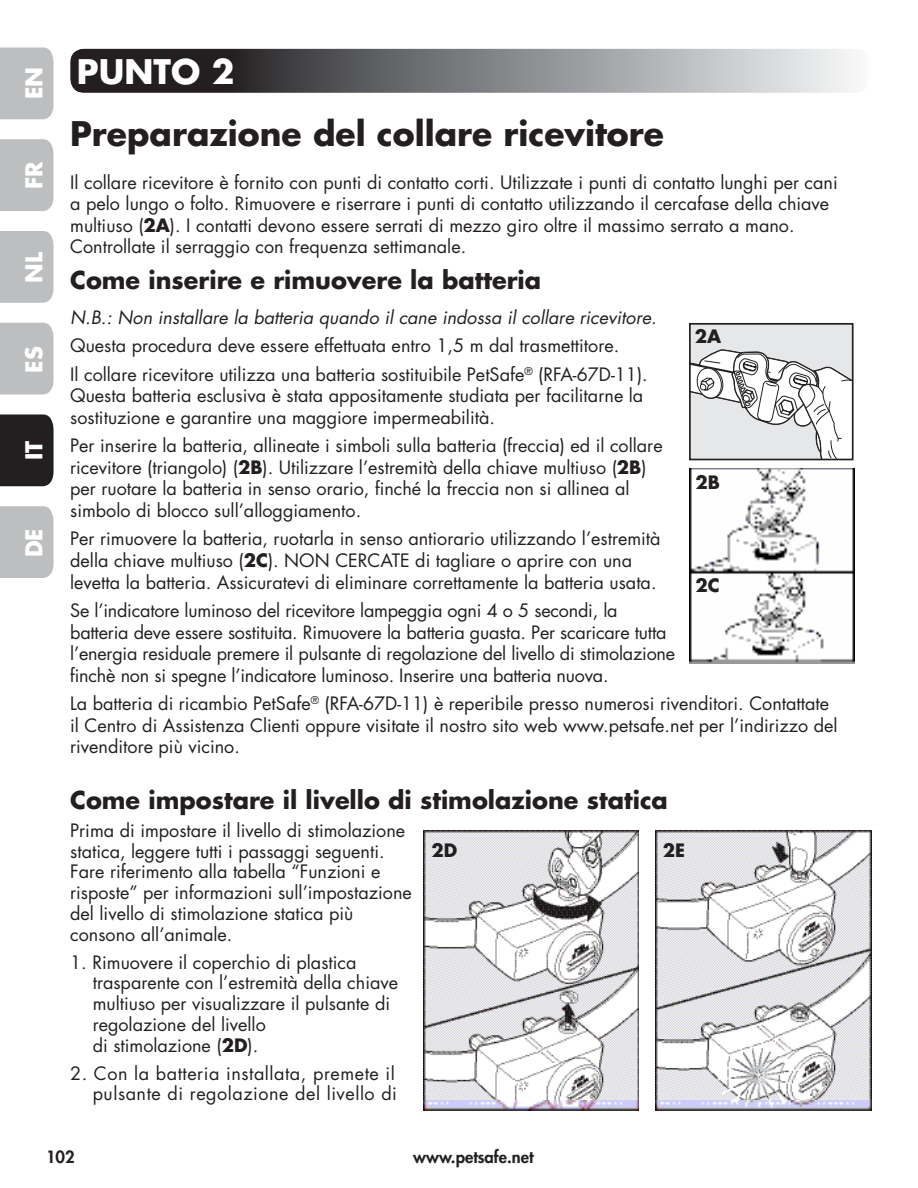
<style>
.page{position:relative;width:918px;height:1188px;background:#fff}
.page>*{position:absolute;margin:0;border:0;box-sizing:border-box;transform-origin:0 0}
.t1{font:700 33px "Futura Std";color:#231f20}
.t2{font:700 33px "Futura Std";color:#fff}
.t3{font:700 24px "Futura Std";color:#231f20}
.t4{font:700 22.65px "Futura Std";color:#fff}
.t5{font:18px/21.6px "Futura Std";color:#231f20}
.t6{font:18px/20.9px "Futura Std";letter-spacing:.03em;color:#231f20;text-align:right}
.t7{font:italic 18px "Futura Std";color:#231f20}
.t8{font:700 18px "Futura Std";color:#231f20}
.t9{font:800 16.5px "Futura Std";color:#231f20}
.s1{font-weight:700}
</style>
<div class="page">
<div style="left:0;top:48px;width:54px;height:71px;background:#bcbec0"></div>
<div style="left:0;top:139px;width:54px;height:72px;background:#bcbec0"></div>
<div style="left:0;top:231px;width:54px;height:72px;background:#bcbec0"></div>
<div style="left:0;top:323px;width:54px;height:72px;background:#bcbec0"></div>
<div style="left:0;top:414px;width:54px;height:72px;background:#231f20"></div>
<div style="left:0;top:506px;width:54px;height:72px;background:#bcbec0"></div>
<svg style="left:70px;top:49px;width:781px;height:44px;background:#7a7a7c"></svg>
<svg style="left:692px;top:326px;width:159px;height:131px"></svg>
<div style="left:689px;top:323px;width:165px;height:137px;border:2px solid #231f20"></div>
<img style="left:690px;top:469px;width:164px;height:195px">
<img style="left:423px;top:831px;width:216px;height:280px">
<img style="left:655px;top:831px;width:216px;height:280px">
<p class="t4" style="left:21px;top:99px;width:34px;rotate:-90deg">EN</p>
<p class="t4" style="left:21px;top:189px;width:29px;rotate:-90deg">FR</p>
<p class="t4" style="left:21px;top:283px;width:32px;rotate:-90deg">NL</p>
<p class="t4" style="left:21px;top:373px;width:28px;rotate:-90deg">ES</p>
<p class="t4" style="left:21px;top:460px;width:21px;rotate:-90deg">IT</p>
<p class="t4" style="left:21px;top:557px;width:30px;rotate:-90deg">DE</p>
<h1 class="t2" style="left:77px;top:50px;width:159px">PUNTO 2</h1>
<h1 class="t1" style="left:70px;top:112px;width:595px">Preparazione del collare ricevitore</h1>
<p class="t5" style="left:70px;top:171px;width:769px">Il collare ricevitore è fornito con punti di contatto corti. Utilizzate i punti di contatto lunghi per cani a pelo lungo o folto. Rimuovere e riserrare i punti di contatto utilizzando il cercafase della chiave multiuso (<span class="s1">2A</span>). I contatti devono essere serrati di mezzo giro oltre il massimo serrato a mano.<br>Controllate il serraggio con frequenza settimanale.</p>
<h2 class="t3" style="left:70px;top:264px;width:473px">Come inserire e rimuovere la batteria</h2>
<p class="t7" style="left:70px;top:309px;width:588px">N.B.: Non installare la batteria quando il cane indossa il collare ricevitore.</p>
<p class="t5" style="left:70px;top:332px;width:579px;line-height:28.3px">Questa procedura deve essere effettuata entro 1,5 m dal trasmettitore.<br>Il collare ricevitore utilizza una batteria sostituibile PetSafe<sup>®</sup> (RFA-67D-11).</p>
<p class="t5" style="left:70px;top:385px;width:575px">Questa batteria esclusiva è stata appositamente studiata per facilitarne la sostituzione e garantire una maggiore impermeabilità.</p>
<p class="t5" style="left:70px;top:435px;width:594px">Per inserire la batteria, allineate i simboli sulla batteria (freccia) ed il collare ricevitore (triangolo) (<span class="s1">2B</span>). Utilizzare l’estremità della chiave multiuso (<span class="s1">2B</span>) per ruotare la batteria in senso orario, finché la freccia non si allinea al simbolo di blocco sull’alloggiamento.</p>
<p class="t5" style="left:70px;top:528px;width:592px">Per rimuovere la batteria, ruotarla in senso antiorario utilizzando l’estremità della chiave multiuso (<span class="s1">2C</span>). NON CERCATE di tagliare o aprire con una levetta la batteria. Assicuratevi di eliminare correttamente la batteria usata.</p>
<p class="t5" style="left:70px;top:600px;width:607px">Se l’indicatore luminoso del ricevitore lampeggia ogni 4 o 5 secondi, la batteria deve essere sostituita. Rimuovere la batteria guasta. Per scaricare tutta l’energia residuale premere il pulsante di regolazione del livello di stimolazione finchè non si spegne l’indicatore luminoso. Inserire una batteria nuova.</p>
<p class="t5" style="left:70px;top:693px;width:769px">La batteria di ricambio PetSafe<sup>®</sup> (RFA-67D-11) è reperibile presso numerosi rivenditori. Contattate il Centro di Assistenza Clienti oppure visitate il nostro sito web www.petsafe.net per l’indirizzo del rivenditore più vicino.</p>
<h2 class="t3" style="left:70px;top:784px;width:599px">Come impostare il livello di stimolazione statica</h2>
<p class="t5" style="left:70px;top:820px;width:343px;line-height:20.9px">Prima di impostare il livello di stimolazione statica, leggere tutti i passaggi seguenti.<br>Fare riferimento alla tabella “Funzioni e risposte” per informazioni sull’impostazione del livello di stimolazione statica più consono all’animale.</p>
<p class="t5" style="left:93px;top:952px;width:307px;line-height:20.9px;text-indent:-22px">1. Rimuovere il coperchio di plastica trasparente con l’estremità della chiave multiuso per visualizzare il pulsante di regolazione del livello<br>di stimolazione (<span class="s1">2D</span>).</p>
<p class="t6" style="left:70px;top:1063px;width:328px">2. Con la batteria installata, premete il pulsante di regolazione del livello di</p>
<p class="t8" style="left:695px;top:324px;width:28px">2A</p>
<p class="t8" style="left:696px;top:470px;width:26px">2B</p>
<p class="t8" style="left:696px;top:573px;width:26px">2C</p>
<p class="t8" style="left:432px;top:838px;width:27px">2D</p>
<p class="t8" style="left:663px;top:838px;width:24px">2E</p>
<p class="t9" style="left:46px;top:1147px;width:30px">102</p>
<p class="t9" style="left:413px;top:1149px;width:122px">www.petsafe.net</p>
</div>
